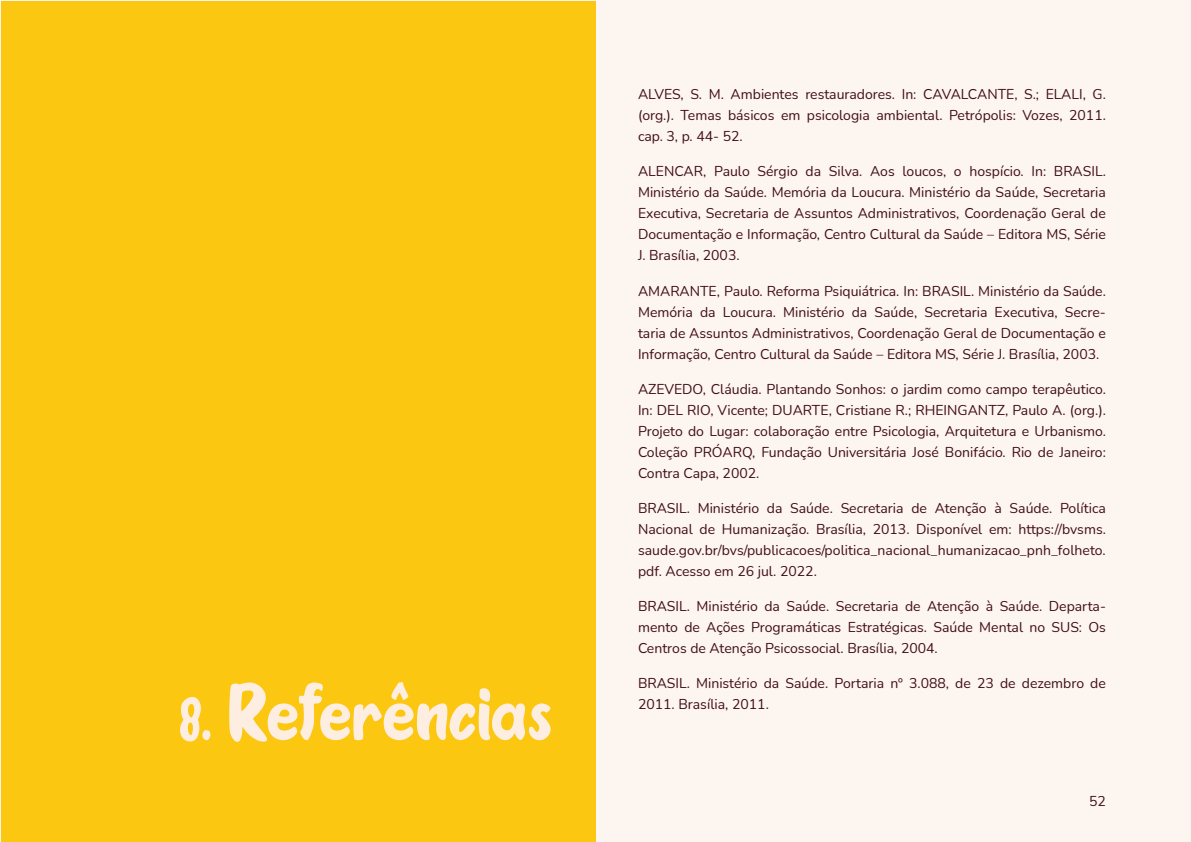
<style>
.page{position:relative;width:1191px;height:842px;background:#fdf5ef}
.page>*{position:absolute;margin:0;border:0;box-sizing:border-box;transform-origin:0 0}
.t1{font:80px "Oleander Cakes";color:#feeee1}
.t2{font:14px/21px "Nunito";color:#400d16;text-align:justify}
.t3{font:14px "Nunito";color:#3e1118}
.s1{font-size:60px}
</style>
<div class="page">
<div style="left:1px;top:1px;width:594px;height:840px;background:#fbc711"></div>
<h1 class="t1" style="left:179px;top:662px;width:376px"><span class="s1">8.</span> Referências</h1>
<p class="t2" style="left:638px;top:83px;width:469px">ALVES, S. M. Ambientes restauradores. In: CAVALCANTE, S.; ELALI, G. (org.). Temas básicos em psicologia ambiental. Petrópolis: Vozes, 2011. cap. 3, p. 44- 52.</p>
<p class="t2" style="left:638px;top:160px;width:469px">ALENCAR, Paulo Sérgio da Silva. Aos loucos, o hospício. In: BRASIL.<br>Ministério da Saúde. Memória da Loucura. Ministério da Saúde, Secretaria Executiva, Secretaria de Assuntos Administrativos, Coordenação Geral de Documentação e Informação, Centro Cultural da Saúde – Editora MS, Série J. Brasília, 2003.</p>
<p class="t2" style="left:638px;top:280px;width:469px">AMARANTE, Paulo. Reforma Psiquiátrica. In: BRASIL. Ministério da Saúde.<br>Memória da Loucura. Ministério da Saúde, Secretaria Executiva, Secre&shy;taria de Assuntos Administrativos, Coordenação Geral de Documentação e Informação, Centro Cultural da Saúde – Editora MS, Série J. Brasília, 2003.</p>
<p class="t2" style="left:638px;top:378px;width:469px">AZEVEDO, Cláudia. Plantando Sonhos: o jardim como campo terapêutico.<br>In: DEL RIO, Vicente; DUARTE, Cristiane R.; RHEINGANTZ, Paulo A. (org.).<br>Projeto do Lugar: colaboração entre Psicologia, Arquitetura e Urbanismo.<br>Coleção PRÓARQ, Fundação Universitária José Bonifácio. Rio de Janeiro:<br>Contra Capa, 2002.</p>
<p class="t2" style="left:638px;top:497px;width:469px">BRASIL. Ministério da Saúde. Secretaria de Atenção à Saúde. Política Nacional de Humanização. Brasília, 2013. Disponível em: https://bvsms. saude.gov.br/bvs/publicacoes/politica_nacional_humanizacao_pnh_folheto. pdf. Acesso em 26 jul. 2022.</p>
<p class="t2" style="left:638px;top:595px;width:469px">BRASIL. Ministério da Saúde. Secretaria de Atenção à Saúde. Departa&shy;mento de Ações Programáticas Estratégicas. Saúde Mental no SUS: Os Centros de Atenção Psicossocial. Brasília, 2004.</p>
<p class="t2" style="left:638px;top:672px;width:469px">BRASIL. Ministério da Saúde. Portaria nº 3.088, de 23 de dezembro de<br>2011. Brasília, 2011.</p>
<p class="t3" style="left:1089px;top:791px;width:18px">52</p>
</div>
